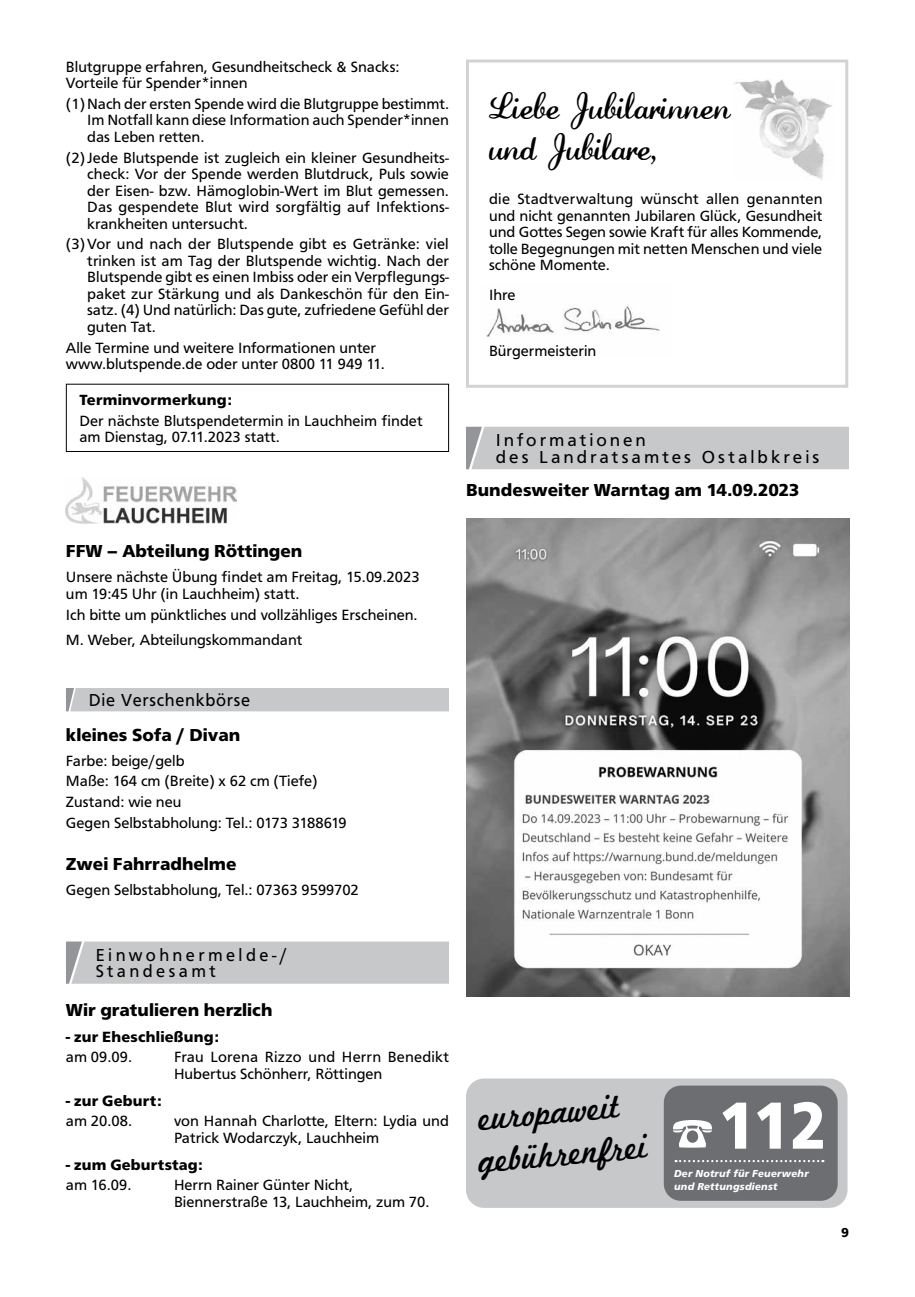
<style>
.page{position:relative;width:915px;height:1297px;background:#fff}
.page>*{position:absolute;margin:0;border:0;box-sizing:border-box;transform-origin:0 0}
.t1{font:700 69px "Frutus T";color:#fff;scale:.9 1}
.t2{font:36px/42.3px "Marketing Script";color:#000;scale:.93 1}
.t3{font:27px/40.8px "Lauren Script";color:#000}
.t4{font:700 18px "Frutus T";color:#000}
.t5{font:18px/16.5px "Frutus T";letter-spacing:.165em;color:#000;scale:.96 1}
.t6{font:18px/17.2px "Frutus T";letter-spacing:.165em;color:#000}
.t7{font:18px "Frutus T";letter-spacing:.04em;color:#000;scale:.96 1}
.t8{font:15.3px/16.5px "Frutus T";color:#000}
.t9{font:700 15.3px "Frutus T";letter-spacing:.01em;color:#000}
.t10{font:700 13.5px "Frutus T";color:#000}
.t11{font:italic 700 10.5px/13.5px "Frutus T";letter-spacing:.02em;color:#fff}
</style>
<div class="page">
<div style="left:66px;top:384px;width:383px;height:68px;border:1px solid #000"></div>
<img style="left:66px;top:477px;width:170px;height:47px">
<div style="left:66px;top:688px;width:383px;height:23px;background:#c7c8ca"></div>
<svg style="left:66px;top:941px;width:383px;height:43px;background:#c7c8ca"></svg>
<div style="left:466px;top:60px;width:382px;height:328px;border:3px solid #d1d3d4"></div>
<img style="left:486px;top:306px;width:174px;height:33px">
<img style="left:733px;top:80px;width:99px;height:100px">
<div style="left:466px;top:427px;width:382px;height:42px;background:#c7c8ca"></div>
<div style="left:487px;top:438px;width:357px;height:21px;background:#c7c8ca"></div>
<img style="left:466px;top:518px;width:382px;height:479px">
<div style="left:466px;top:1078px;width:381px;height:130px;background:#c7c8ca;border-radius:18px"></div>
<div style="left:663px;top:1085px;width:174px;height:116px;background:#6d6e71;border-radius:17px"></div>
<svg style="left:675px;top:1160px;width:148px;height:2px"></svg>
<p class="t8" style="left:66px;top:58px;width:335px">Blutgruppe erfahren, Gesundheitscheck &amp; Snacks:<br>Vorteile für Spender*innen</p>
<p class="t8" style="left:87px;top:95px;width:363px;text-align:justify;text-indent:-21px">(1)Nach der ersten Spende wird die Blutgruppe bestimmt.<br>Im Notfall kann diese Information auch Spender*innen das Leben retten.</p>
<p class="t8" style="left:87px;top:149px;width:363px;text-align:justify;text-indent:-21px">(2)Jede Blutspende ist zugleich ein kleiner Gesundheits&shy;check: Vor der Spende werden Blutdruck, Puls sowie der Eisen- bzw. Hämoglobin-Wert im Blut gemessen.<br>Das gespendete Blut wird sorgfältig auf Infektions&shy;krankheiten untersucht.</p>
<p class="t8" style="left:87px;top:236px;width:363px;text-align:justify;text-indent:-21px">(3)Vor und nach der Blutspende gibt es Getränke: viel trinken ist am Tag der Blutspende wichtig. Nach der Blutspende gibt es einen Imbiss oder ein Verpflegungs&shy;paket zur Stärkung und als Dankeschön für den Ein&shy;satz. (4) Und natürlich: Das gute, zufriedene Gefühl der guten Tat.</p>
<p class="t8" style="left:66px;top:339px;width:320px">Alle Termine und weitere Informationen unter www.blutspende.de oder unter 0800 11 949 11.</p>
<p class="t9" style="left:79px;top:391px;width:154px">Terminvormerkung:</p>
<p class="t8" style="left:79px;top:412px;width:344px">Der nächste Blutspendetermin in Lauchheim findet am Dienstag, 07.11.2023 statt.</p>
<h3 class="t3" style="left:489px;top:89px;width:243px">Liebe Jubilarinnen und Jubilare,</h3>
<p class="t8" style="left:489px;top:191px;width:335px;text-align:justify">die Stadtverwaltung wünscht allen genannten und nicht genannten Jubilaren Glück, Gesundheit und Gottes Segen sowie Kraft für alles Kommende, tolle Begegnungen mit netten Menschen und viele schöne Momente.</p>
<p class="t8" style="left:489px;top:286px;width:28px">Ihre</p>
<p class="t8" style="left:489px;top:342px;width:109px">Bürgermeisterin</p>
<p class="t6" style="left:495px;top:431px;width:325px">Informationen<br>des Landratsamtes Ostalbkreis</p>
<p class="t4" style="left:466px;top:479px;width:335px">Bundesweiter Warntag am 14.09.2023</p>
<p class="t5" style="left:495px;top:439px;width:242px">Aus dem Gemeinderat</p>
<p class="t4" style="left:66px;top:541px;width:238px">FFW – Abteilung Röttingen</p>
<p class="t8" style="left:66px;top:569px;width:355px">Unsere nächste Übung findet am Freitag, 15.09.2023 um 19:45 Uhr (in Lauchheim) statt.</p>
<p class="t8" style="left:66px;top:602px;width:353px;line-height:25px">Ich bitte um pünktliches und vollzähliges Erscheinen.<br>M. Weber, Abteilungskommandant</p>
<p class="t7" style="left:89px;top:689px;width:169px">Die Verschenkbörse</p>
<p class="t4" style="left:66px;top:724px;width:176px">kleines Sofa / Divan</p>
<p class="t8" style="left:66px;top:750px;width:282px;line-height:20.7px">Farbe: beige/gelb<br>Maße: 164 cm (Breite) x 62 cm (Tiefe)<br>Zustand: wie neu<br>Gegen Selbstabholung: Tel.: 0173 3188619</p>
<p class="t4" style="left:66px;top:854px;width:172px">Zwei Fahrradhelme</p>
<p class="t8" style="left:66px;top:882px;width:294px">Gegen Selbstabholung, Tel.: 07363 9599702</p>
<p class="t5" style="left:96px;top:946px;width:201px">Einwohnermelde-/<br>Standesamt</p>
<p class="t4" style="left:66px;top:1000px;width:208px">Wir gratulieren herzlich</p>
<p class="t9" style="left:66px;top:1027px;width:154px">- zur Eheschließung:</p>
<p class="t8" style="left:66px;top:1049px;width:68px">am 09.09.</p>
<p class="t8" style="left:174px;top:1049px;width:276px">Frau Lorena Rizzo und Herrn Benedikt<br>Hubertus Schönherr, Röttingen</p>
<p class="t9" style="left:66px;top:1091px;width:97px">- zur Geburt:</p>
<p class="t8" style="left:66px;top:1113px;width:68px">am 20.08.</p>
<p class="t8" style="left:174px;top:1113px;width:276px">von Hannah Charlotte, Eltern: Lydia und<br>Patrick Wodarczyk, Lauchheim</p>
<p class="t9" style="left:66px;top:1155px;width:138px">- zum Geburtstag:</p>
<p class="t8" style="left:66px;top:1177px;width:67px">am 16.09.</p>
<p class="t8" style="left:174px;top:1177px;width:257px">Herrn Rainer Günter Nicht,<br>Biennerstraße 13, Lauchheim, zum 70.</p>
<h2 class="t2" style="left:473px;top:1100px;width:183px;rotate:-5deg">europaweit gebührenfrei</h2>
<h1 class="t1" style="left:670px;top:1085px;width:174px">☎112</h1>
<p class="t11" style="left:674px;top:1166px;width:136px">Der Notruf für Feuerwehr und Rettungsdienst</p>
<p class="t10" style="left:840px;top:1225px;width:9px">9</p>
</div>
